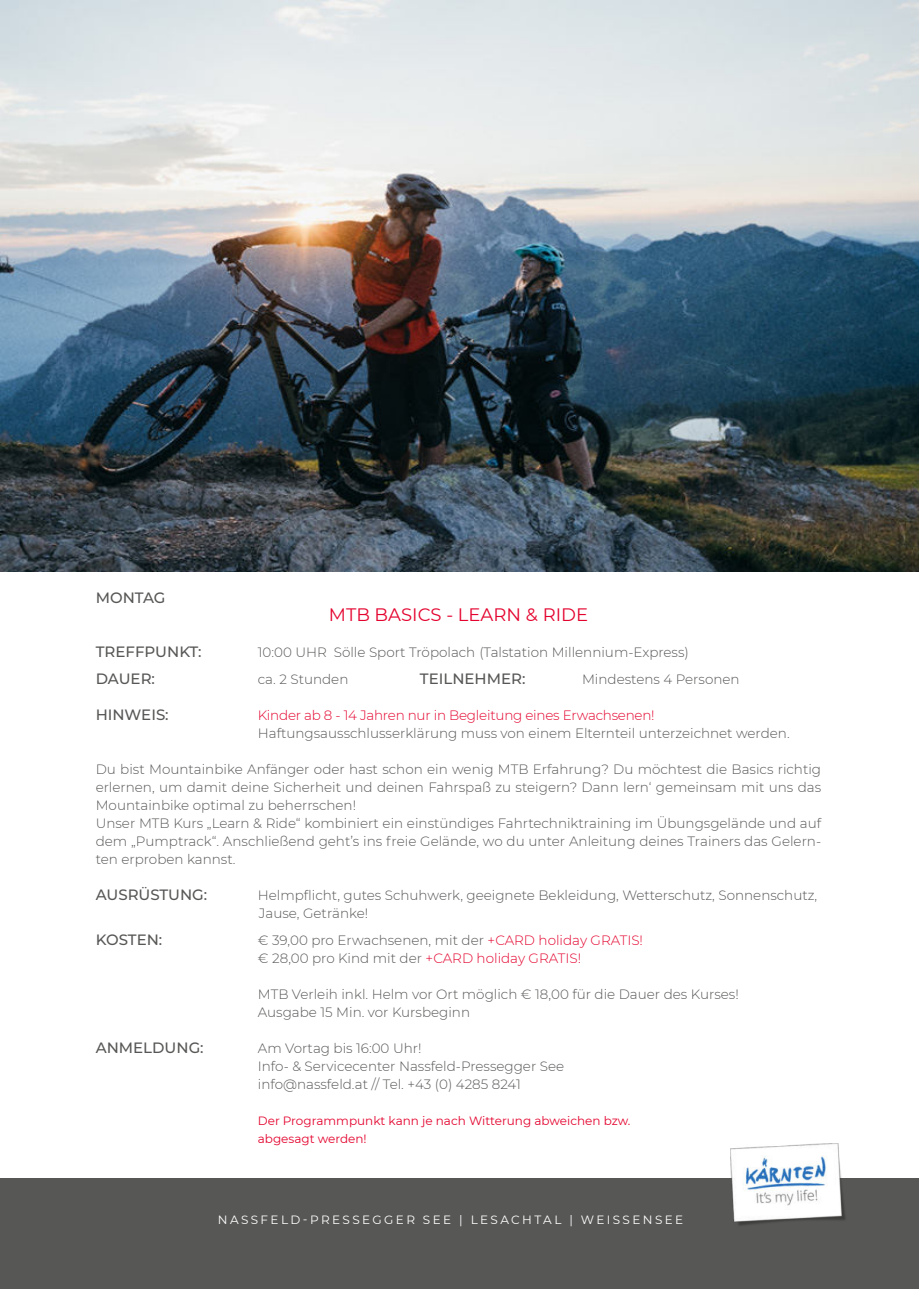
<style>
.page{position:relative;width:919px;height:1289px;background:#fff}
.page>*{position:absolute;margin:0;border:0;box-sizing:border-box;transform-origin:0 0}
.t1{font:18px "Montserrat";color:#e4032e}
.t2{font:500 15px "Montserrat";color:#575756}
.t3{font:300 13.5px/18px "Montserrat";color:#575756}
.t4{font:300 13.5px "Montserrat";letter-spacing:-.015em;color:#e4032e}
.t5{font:12px/18px "Montserrat";color:#e4032e}
.t6{font:12px "Montserrat";letter-spacing:.2em;color:#fff}
.s1{color:#e4032e}
</style>
<div class="page">
<div style="left:0;top:1178px;width:918px;height:110px;background:#575756"></div>
<img style="left:1px;top:1px;width:917px;height:570px">
<img style="left:730px;top:1143px;width:115px;height:82px">
<p class="t2" style="left:96px;top:589px;width:71px">MONTAG</p>
<h1 class="t1" style="left:329px;top:602px;width:261px">MTB BASICS - LEARN &amp; RIDE</h1>
<p class="t2" style="left:96px;top:643px;width:107px">TREFFPUNKT:</p>
<p class="t3" style="left:258px;top:643px;width:432px">10:00 UHR Sölle Sport Tröpolach (Talstation Millennium-Express)</p>
<p class="t2" style="left:96px;top:670px;width:61px">DAUER:</p>
<p class="t3" style="left:258px;top:670px;width:92px">ca. 2 Stunden</p>
<p class="t2" style="left:420px;top:670px;width:107px">TEILNEHMER:</p>
<p class="t3" style="left:582px;top:670px;width:159px">Mindestens 4 Personen</p>
<p class="t2" style="left:96px;top:706px;width:74px">HINWEIS:</p>
<p class="t4" style="left:258px;top:708px;width:398px">Kinder ab 8 - 14 Jahren nur in Begleitung eines Erwachsenen!</p>
<p class="t3" style="left:258px;top:724px;width:533px">Haftungsausschlusserklärung muss von einem Elternteil unterzeichnet werden.</p>
<p class="t3" style="left:96px;top:760px;width:727px">Du bist Mountainbike Anfänger oder hast schon ein wenig MTB Erfahrung? Du möchtest die Basics richtig erlernen, um damit deine Sicherheit und deinen Fahrspaß zu steigern? Dann lern‘ gemeinsam mit uns das Mountainbike optimal zu beherrschen!<br>Unser MTB Kurs „Learn &amp; Ride“ kombiniert ein einstündiges Fahrtechniktraining im Übungsgelände und auf dem „Pumptrack“. Anschließend geht’s ins freie Gelände, wo du unter Anleitung deines Trainers das Gelern&shy;ten erproben kannst.</p>
<p class="t2" style="left:96px;top:886px;width:113px">AUSRÜSTUNG:</p>
<p class="t3" style="left:258px;top:885px;width:561px">Helmpflicht, gutes Schuhwerk, geeignete Bekleidung, Wetterschutz, Sonnenschutz,<br>Jause, Getränke!</p>
<p class="t2" style="left:96px;top:931px;width:68px">KOSTEN:</p>
<p class="t3" style="left:258px;top:931px;width:386px">€ 39,00 pro Erwachsenen, mit der <span class="s1">+CARD holiday GRATIS! </span>€ 28,00 pro Kind mit der <span class="s1">+CARD holiday GRATIS!</span></p>
<p class="t3" style="left:258px;top:985px;width:482px">MTB Verleih inkl. Helm vor Ort möglich € 18,00 für die Dauer des Kurses!<br>Ausgabe 15 Min. vor Kursbeginn</p>
<p class="t2" style="left:96px;top:1039px;width:109px">ANMELDUNG:</p>
<p class="t3" style="left:258px;top:1039px;width:308px">Am Vortag bis 16:00 Uhr!<br>Info- &amp; Servicecenter Nassfeld-Pressegger See info@nassfeld.at // Tel. +43 (0) 4285 8241</p>
<p class="t5" style="left:258px;top:1111px;width:374px">Der Programmpunkt kann je nach Witterung abweichen bzw. abgesagt werden!</p>
<p class="t6" style="left:218px;top:1211px;width:467px">NASSFELD-PRESSEGGER SEE | LESACHTAL | WEISSENSEE</p>
</div>
